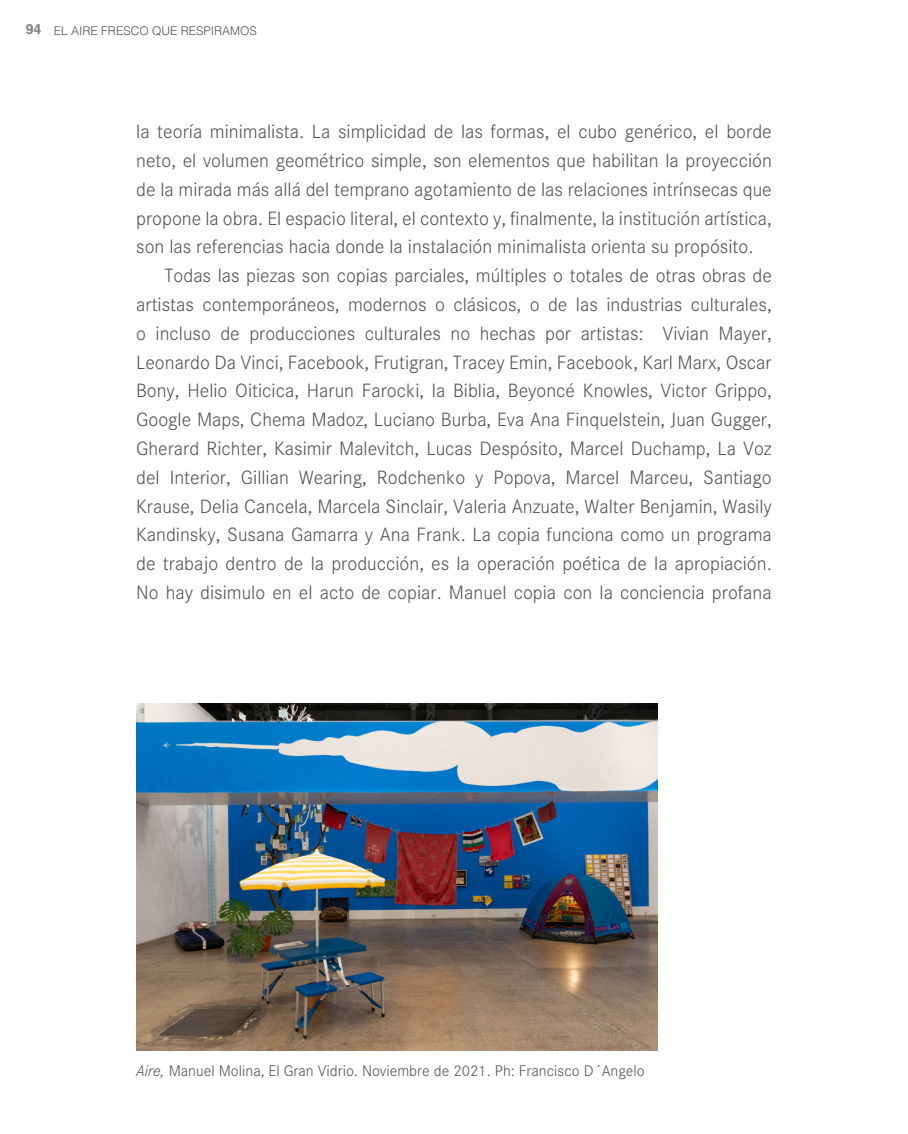
<style>
.page{position:relative;width:908px;height:1134px;background:#fff}
.page>*{position:absolute;margin:0;border:0;box-sizing:border-box;transform-origin:0 0}
.t1{font:300 20px "Corporate S";color:#525254}
.t2{font:300 16px "Corporate S";color:#525254}
.t3{font:300 12px "Helvetica";color:#525254}
.s1{font-weight:700;font-size:14px;color:#808183}
.s2{font-style:italic}
</style>
<div class="page">
<img style="left:136px;top:703px;width:521px;height:348px">
<p class="t3" style="left:26px;top:23px;width:232px"><span class="s1">94</span> EL AIRE FRESCO QUE RESPIRAMOS</p>
<p class="t1" style="left:136px;top:121px;width:636px">la teoría minimalista. La simplicidad de las formas, el cubo genérico, el borde</p>
<p class="t1" style="left:136px;top:149px;width:637px">neto, el volumen geométrico simple, son elementos que habilitan la proyección</p>
<p class="t1" style="left:136px;top:178px;width:636px">de la mirada más allá del temprano agotamiento de las relaciones intrínsecas que</p>
<p class="t1" style="left:136px;top:207px;width:637px">propone la obra. El espacio literal, el contexto y, finalmente, la institución artística,</p>
<p class="t1" style="left:136px;top:236px;width:618px">son las referencias hacia donde la instalación minimalista orienta su propósito.</p>
<p class="t1" style="left:164px;top:265px;width:608px">Todas las piezas son copias parciales, múltiples o totales de otras obras de</p>
<p class="t1" style="left:136px;top:293px;width:636px">artistas contemporáneos, modernos o clásicos, o de las industrias culturales,</p>
<p class="t1" style="left:136px;top:322px;width:637px">o incluso de producciones culturales no hechas por artistas: Vivian Mayer,</p>
<p class="t1" style="left:136px;top:351px;width:636px">Leonardo Da Vinci, Facebook, Frutigran, Tracey Emin, Facebook, Karl Marx, Oscar</p>
<p class="t1" style="left:136px;top:380px;width:636px">Bony, Helio Oiticica, Harun Farocki, la Biblia, Beyoncé Knowles, Victor Grippo,</p>
<p class="t1" style="left:136px;top:409px;width:636px">Google Maps, Chema Madoz, Luciano Burba, Eva Ana Finquelstein, Juan Gugger,</p>
<p class="t1" style="left:136px;top:437px;width:636px">Gherard Richter, Kasimir Malevitch, Lucas Despósito, Marcel Duchamp, La Voz</p>
<p class="t1" style="left:136px;top:466px;width:636px">del Interior, Gillian Wearing, Rodchenko y Popova, Marcel Marceu, Santiago</p>
<p class="t1" style="left:136px;top:495px;width:636px">Krause, Delia Cancela, Marcela Sinclair, Valeria Anzuate, Walter Benjamin, Wasily</p>
<p class="t1" style="left:136px;top:524px;width:636px">Kandinsky, Susana Gamarra y Ana Frank. La copia funciona como un programa</p>
<p class="t1" style="left:136px;top:553px;width:636px">de trabajo dentro de la producción, es la operación poética de la apropiación.</p>
<p class="t1" style="left:136px;top:581px;width:636px">No hay disimulo en el acto de copiar. Manuel copia con la conciencia profana</p>
<p class="t2" style="left:136px;top:1062px;width:510px"><span class="s2">Aire,</span> Manuel Molina, El Gran Vidrio. Noviembre de 2021. Ph: Francisco D´Angelo</p>
</div>
